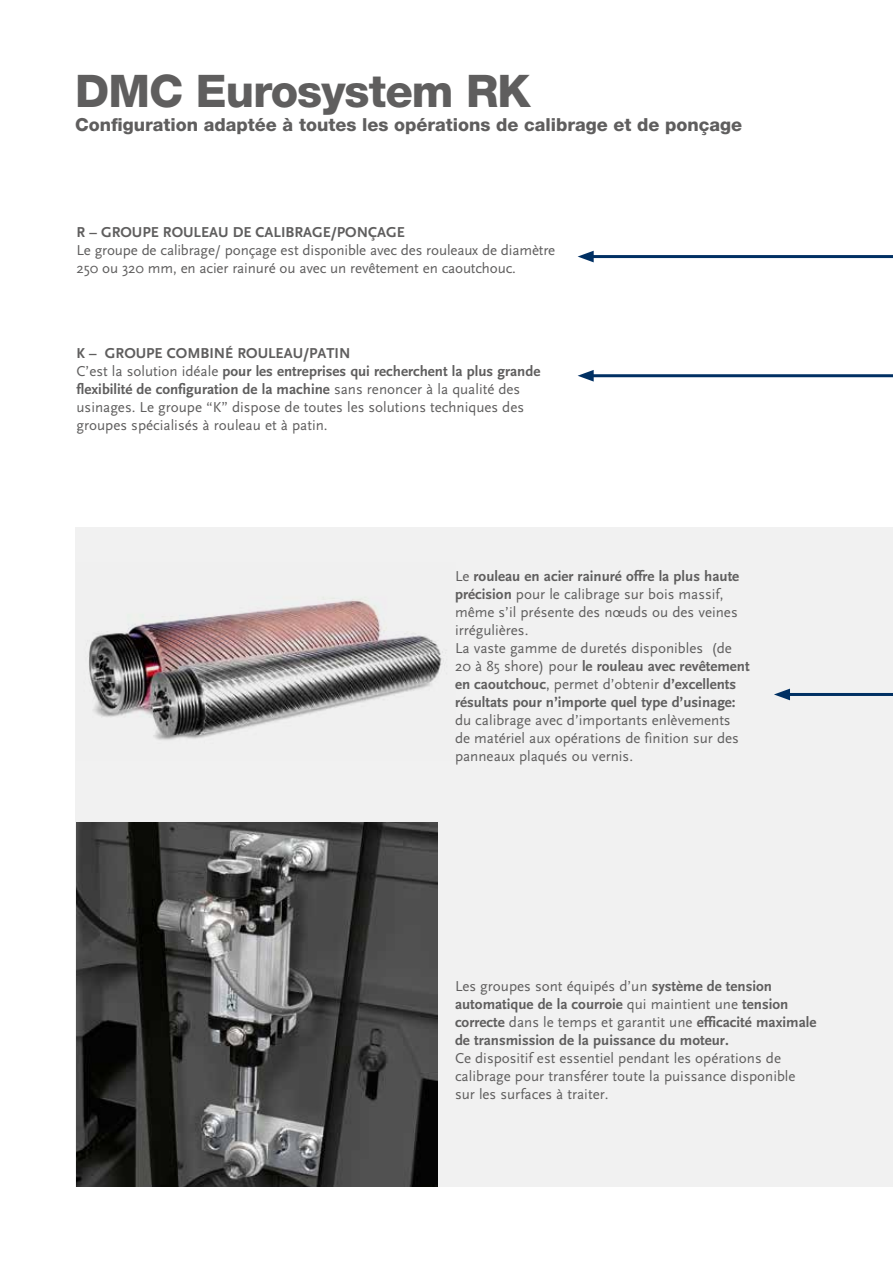
<style>
.page{position:relative;width:893px;height:1263px;background:#fff}
.page>*{position:absolute;margin:0;border:0;box-sizing:border-box;transform-origin:0 0}
.t1{font:800 45px "Helvetica Neue LT Std";letter-spacing:-.02em;color:#5f5e5e}
.t2{font:800 18px "Helvetica Neue LT Std";color:#5f5e5e}
.t3{font:15px/18px "Scala Sans";color:#5f5e5e}
.t4{font:700 15px/18px "Scala Sans";color:#5f5e5e}
.s1{font-weight:700}
.s2{font-weight:400}
</style>
<div class="page">
<div style="left:75px;top:527px;width:818px;height:659px;background:#f1f1f1"></div>
<img style="left:89px;top:597px;width:354px;height:143px">
<img style="left:77px;top:823px;width:361px;height:363px">
<hr style="left:588px;top:255px;width:305px;height:3px;background:#003063">
<svg style="left:578px;top:251px;width:16px;height:11px"></svg>
<hr style="left:588px;top:374px;width:305px;height:3px;background:#003063">
<svg style="left:578px;top:370px;width:16px;height:12px"></svg>
<svg style="left:774px;top:689px;width:119px;height:12px"></svg>
<h1 class="t1" style="left:75px;top:64px;width:457px">DMC Eurosystem RK</h1>
<p class="t2" style="left:75px;top:114px;width:668px">Configuration adaptée à toutes les opérations de calibrage et de ponçage</p>
<p class="t4" style="left:77px;top:223px;width:330px">R – GROUPE ROULEAU DE CALIBRAGE/PONÇAGE</p>
<p class="t3" style="left:77px;top:241px;width:480px">Le groupe de calibrage/ ponçage est disponible avec des rouleaux de diamètre<br>250 ou 320 mm, en acier rainuré ou avec un revêtement en caoutchouc.</p>
<p class="t3" style="left:77px;top:344px;width:465px"><span class="s1">K – GROUPE COMBINÉ ROULEAU/PATIN<br></span>C’est la solution idéale <span class="s1">pour les entreprises qui recherchent la plus grande flexibilité de configuration de la machine</span> sans renoncer à la qualité des usinages. Le groupe “K” dispose de toutes les solutions techniques des groupes spécialisés à rouleau et à patin.</p>
<p class="t3" style="left:455px;top:567px;width:296px">Le <span class="s1">rouleau en acier rainuré offre la plus haute précision</span> pour le calibrage sur bois massif, même s’il présente des nœuds ou des veines irrégulières.<br>La vaste gamme de duretés disponibles (de 20 à 85 shore) pour <span class="s1">le rouleau avec revêtement en caoutchouc</span>, permet d’obtenir <span class="s1">d’excellents résultats pour n’importe quel type d’usinage:</span></p>
<p class="t3" style="left:455px;top:711px;width:285px">du calibrage avec d’importants enlèvements de matériel aux opérations de finition sur des panneaux plaqués ou vernis.</p>
<p class="t4" style="left:455px;top:978px;width:363px"><span class="s2">Les groupes sont équipés d’un</span> système de tension automatique de la courroie <span class="s2">qui maintient une</span> tension correcte <span class="s2">dans le temps et garantit une</span> efficacité maximale de transmission de la puissance du moteur.</p>
<p class="t3" style="left:455px;top:1050px;width:342px">Ce dispositif est essentiel pendant les opérations de calibrage pour transférer toute la puissance disponible sur les surfaces à traiter.</p>
</div>
